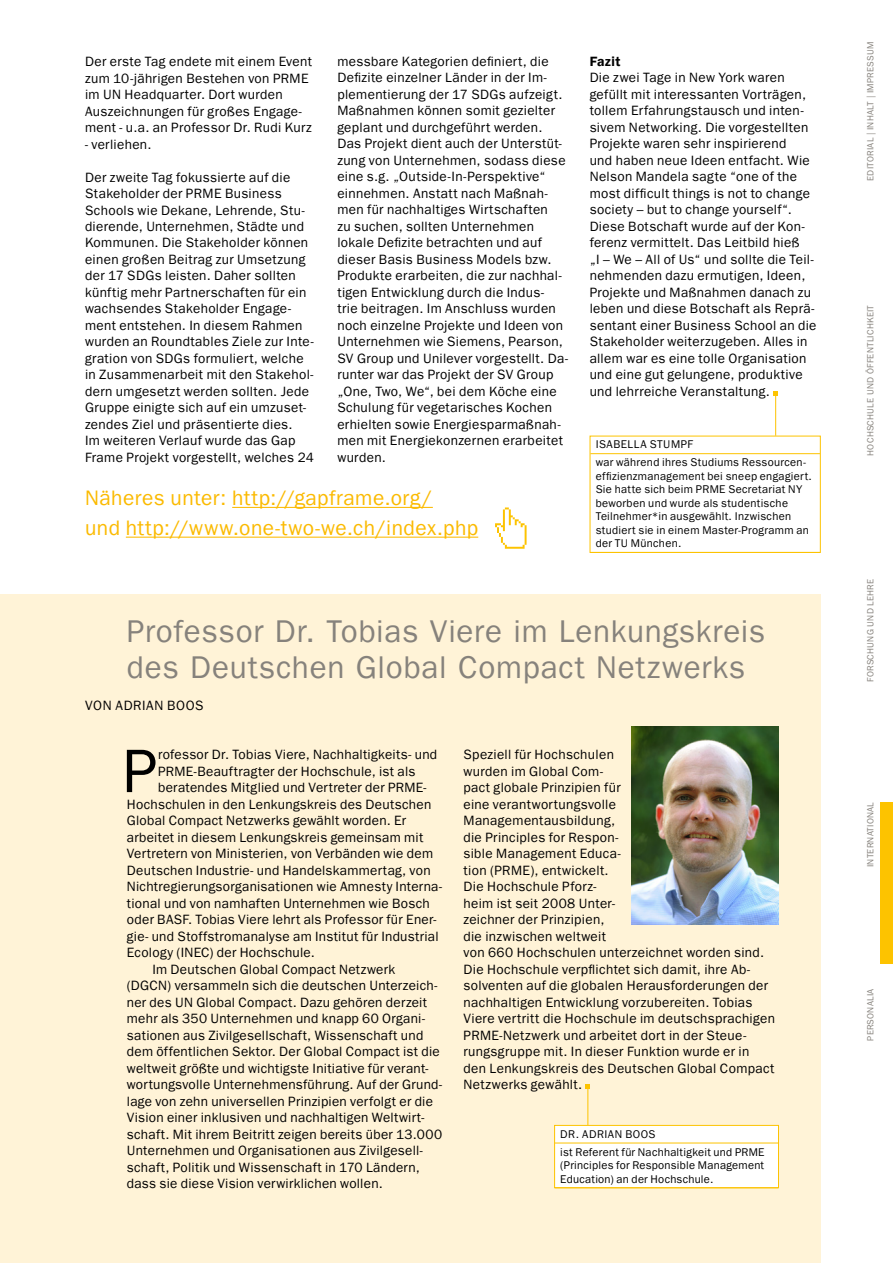
<style>
.page{position:relative;width:893px;height:1263px;background:#fff}
.page>*{position:absolute;margin:0;border:0;box-sizing:border-box;transform-origin:0 0}
.t1{font:61.65px "Franklin Gothic LT Pro";color:#000}
.t2{font:31.5px/36px "Franklin Gothic LT Pro";letter-spacing:.025em;color:#86827c}
.t3{font:21px/29.7px "Franklin Gothic LT Pro";letter-spacing:.025em;color:#fbba00}
.t4{font:13.5px/16.5px "Franklin Gothic LT Pro";letter-spacing:.025em;color:#000}
.t5{font:13.5px "Franklin Gothic LT Pro";letter-spacing:.045em;color:#000}
.t6{font:13.5px "Franklin Gothic LT Pro Dm";letter-spacing:.04em;color:#000}
.t7{font:11.25px/13.5px "Franklin Gothic LT Pro";letter-spacing:.025em;color:#000}
.t8{font:9px "Franklin Gothic LT Pro";letter-spacing:.025em;color:#86827c}
</style>
<div class="page">
<div style="left:0;top:594px;width:821px;height:669px;background:#fff3d7"></div>
<div style="left:880px;top:802px;width:13px;height:162px;background:#fdc300"></div>
<svg style="left:773px;top:392px;width:5px;height:4px"></svg>
<svg style="left:586px;top:1085px;width:4px;height:4px"></svg>
<img style="left:631px;top:727px;width:148px;height:197px">
<hr style="left:232px;top:507px;width:201px;height:1px;background:#fbba00">
<hr style="left:126px;top:537px;width:352px;height:1px;background:#fbba00">
<svg style="left:495px;top:507px;width:32px;height:42px"></svg>
<hr style="left:590px;top:453px;width:230px;height:1px;background:#fdc300">
<div style="left:590px;top:436px;width:231px;height:117px;border:1px solid #fdc300"></div>
<div style="left:555px;top:1125px;width:223px;height:63px;background:#fff"></div>
<hr style="left:555px;top:1142px;width:223px;height:1px;background:#fdc300">
<div style="left:554px;top:1125px;width:225px;height:63px;border:1px solid #fdc300"></div>
<hr style="left:775px;top:394px;width:1px;height:42px;background:#fdc300">
<hr style="left:587px;top:1087px;width:1px;height:38px;background:#fdc300">
<p class="t4" style="left:337px;top:53px;width:232px">messbare Kategorien definiert, die Defizite einzelner Länder in der Im&shy;plementierung der 17 SDGs aufzeigt.<br>Maßnahmen können somit gezielter geplant und durchgeführt werden.<br>Das Projekt dient auch der Unterstüt&shy;zung von Unternehmen, sodass diese eine s.g. „Outside-In-Perspektive“ einnehmen. Anstatt nach Maßnah&shy;men für nachhaltiges Wirtschaften<br>zu suchen, sollten Unternehmen lokale Defizite betrachten und auf dieser Basis Business Models bzw.<br>Produkte erarbeiten, die zur nachhal&shy;tigen Entwicklung durch die Indus-<br>trie beitragen. Im Anschluss wurden noch einzelne Projekte und Ideen von Unternehmen wie Siemens, Pearson, SV Group und Unilever vorgestellt. Da&shy;runter war das Projekt der SV Group „One, Two, We“, bei dem Köche eine Schulung für vegetarisches Kochen erhielten sowie Energiesparmaßnah&shy;men mit Energiekonzernen erarbeitet wurden.</p>
<p class="t6" style="left:590px;top:53px;width:32px">Fazit</p>
<p class="t4" style="left:85px;top:53px;width:229px">Der erste Tag endete mit einem Event zum 10-jährigen Bestehen von PRME im UN Headquarter. Dort wurden Auszeichnungen für großes Engage&shy;ment - u.a. an Professor Dr. Rudi Kurz</p>
<p class="t4" style="left:85px;top:136px;width:68px">- verliehen.</p>
<p class="t4" style="left:85px;top:169px;width:230px">Der zweite Tag fokussierte auf die Stakeholder der PRME Business Schools wie Dekane, Lehrende, Stu&shy;dierende, Unternehmen, Städte und Kommunen. Die Stakeholder können einen großen Beitrag zur Umsetzung der 17 SDGs leisten. Daher sollten künftig mehr Partnerschaften für ein wachsendes Stakeholder Engage&shy;ment entstehen. In diesem Rahmen wurden an Roundtables Ziele zur Inte&shy;gration von SDGs formuliert, welche in Zusammenarbeit mit den Stakehol&shy;dern umgesetzt werden sollten. Jede Gruppe einigte sich auf ein umzuset&shy;zendes Ziel und präsentierte dies.<br>Im weiteren Verlauf wurde das Gap Frame Projekt vorgestellt, welches 24</p>
<p class="t4" style="left:590px;top:70px;width:228px">Die zwei Tage in New York waren gefüllt mit interessanten Vorträgen, tollem Erfahrungstausch und inten&shy;sivem Networking. Die vorgestellten Projekte waren sehr inspirierend<br>und haben neue Ideen entfacht. Wie Nelson Mandela sagte “one of the most difficult things is not to change society – but to change yourself“.<br>Diese Botschaft wurde auf der Kon&shy;ferenz vermittelt. Das Leitbild hieß<br>„I – We – All of Us“ und sollte die Teil&shy;nehmenden dazu ermutigen, Ideen, Projekte und Maßnahmen danach zu leben und diese Botschaft als Reprä&shy;sentant einer Business School an die Stakeholder weiterzugeben. Alles in allem war es eine tolle Organisation und eine gut gelungene, produktive und lehrreiche Veranstaltung.</p>
<p class="t7" style="left:596px;top:436px;width:212px;line-height:17.7px">ISABELLA STUMPF<br>war während ihres Studiums Ressourcen-</p>
<p class="t7" style="left:596px;top:469px;width:218px">effizienzmanagement bei sneep engagiert.<br>Sie hatte sich beim PRME Secretariat NY beworben und wurde als studentische Teilnehmer*in ausgewählt. Inzwischen studiert sie in einem Master-Programm an der TU München.</p>
<h3 class="t3" style="left:85px;top:483px;width:395px">Näheres unter: http://gapframe.org/<br>und http://www.one-two-we.ch/index.php</h3>
<h2 class="t2" style="left:127px;top:613px;width:640px">Professor Dr. Tobias Viere im Lenkungskreis des Deutschen Global Compact Netzwerks</h2>
<p class="t5" style="left:85px;top:697px;width:120px">VON ADRIAN BOOS</p>
<h1 class="t1" style="left:123px;top:736px;width:36px">P</h1>
<p class="t4" style="left:158px;top:746px;width:281px">rofessor Dr. Tobias Viere, Nachhaltigkeits- und</p>
<p class="t4" style="left:158px;top:763px;width:259px">PRME-Beauftragter der Hochschule, ist als</p>
<p class="t4" style="left:158px;top:779px;width:270px">beratendes Mitglied und Vertreter der PRME-</p>
<p class="t4" style="left:127px;top:796px;width:306px">Hochschulen in den Lenkungskreis des Deutschen</p>
<p class="t4" style="left:127px;top:812px;width:281px">Global Compact Netzwerks gewählt worden. Er</p>
<p class="t4" style="left:127px;top:829px;width:298px">arbeitet in diesem Lenkungskreis gemeinsam mit</p>
<p class="t4" style="left:127px;top:845px;width:308px">Vertretern von Ministerien, von Verbänden wie dem</p>
<p class="t4" style="left:127px;top:862px;width:305px">Deutschen Industrie- und Handelskammertag, von</p>
<p class="t4" style="left:127px;top:878px;width:317px">Nichtregierungsorganisationen wie Amnesty Interna-</p>
<p class="t4" style="left:127px;top:895px;width:305px">tional und von namhaften Unternehmen wie Bosch</p>
<p class="t4" style="left:127px;top:911px;width:311px">oder BASF. Tobias Viere lehrt als Professor für Ener-</p>
<p class="t4" style="left:127px;top:928px;width:313px">gie- und Stoffstromanalyse am Institut für Industrial</p>
<p class="t4" style="left:127px;top:944px;width:190px">Ecology (INEC) der Hochschule.</p>
<p class="t4" style="left:152px;top:961px;width:244px">Im Deutschen Global Compact Netzwerk</p>
<p class="t4" style="left:127px;top:977px;width:312px">(DGCN) versammeln sich die deutschen Unterzeich-</p>
<p class="t4" style="left:127px;top:994px;width:302px">ner des UN Global Compact. Dazu gehören derzeit</p>
<p class="t4" style="left:127px;top:1010px;width:300px">mehr als 350 Unternehmen und knapp 60 Organi-</p>
<p class="t4" style="left:127px;top:1027px;width:298px">sationen aus Zivilgesellschaft, Wissenschaft und</p>
<p class="t4" style="left:127px;top:1043px;width:314px">dem öffentlichen Sektor. Der Global Compact ist die</p>
<p class="t4" style="left:127px;top:1060px;width:303px">weltweit größte und wichtigste Initiative für verant-</p>
<p class="t4" style="left:127px;top:1076px;width:317px">wortungsvolle Unternehmensführung. Auf der Grund-</p>
<p class="t4" style="left:127px;top:1093px;width:308px">lage von zehn universellen Prinzipien verfolgt er die</p>
<p class="t4" style="left:127px;top:1109px;width:299px">Vision einer inklusiven und nachhaltigen Weltwirt-</p>
<p class="t4" style="left:127px;top:1126px;width:317px">schaft. Mit ihrem Beitritt zeigen bereits über 13.000</p>
<p class="t4" style="left:127px;top:1142px;width:298px">Unternehmen und Organisationen aus Zivilgesell-</p>
<p class="t4" style="left:127px;top:1159px;width:294px">schaft, Politik und Wissenschaft in 170 Ländern,</p>
<p class="t4" style="left:127px;top:1175px;width:257px">dass sie diese Vision verwirklichen wollen.</p>
<p class="t4" style="left:463px;top:746px;width:313px">Speziell für Hochschulen<br>wurden im Global Com-<br>pact globale Prinzipien für<br>eine verantwortungsvolle<br>Managementausbildung,<br>die Principles for Respon-<br>sible Management Educa-<br>tion (PRME), entwickelt.<br>Die Hochschule Pforz-<br>heim ist seit 2008 Unter-<br>zeichner der Prinzipien,<br>die inzwischen weltweit<br>von 660 Hochschulen unterzeichnet worden sind.<br>Die Hochschule verpflichtet sich damit, ihre Ab&shy;solventen auf die globalen Herausforderungen der nachhaltigen Entwicklung vorzubereiten. Tobias Viere vertritt die Hochschule im deutschsprachigen PRME-Netzwerk und arbeitet dort in der Steue&shy;rungsgruppe mit. In dieser Funktion wurde er in den Lenkungskreis des Deutschen Global Compact Netzwerks gewählt.</p>
<p class="t7" style="left:560px;top:1125px;width:206px;line-height:17.7px">DR. ADRIAN BOOS<br>ist Referent für Nachhaltigkeit und PRME</p>
<p class="t7" style="left:560px;top:1158px;width:205px">(Principles for Responsible Management<br>Education) an der Hochschule.</p>
<p class="t8" style="left:865px;top:181px;width:140px;rotate:-90deg">EDITORIAL | INHALT | IMPRESSUM</p>
<p class="t8" style="left:865px;top:456px;width:152px;rotate:-90deg">HOCHSCHULE UND ÖFFENTLICHKEIT</p>
<p class="t8" style="left:865px;top:682px;width:104px;rotate:-90deg">FORSCHUNG UND LEHRE</p>
<p class="t8" style="left:865px;top:867px;width:67px;rotate:-90deg">INTERNATIONAL</p>
<p class="t8" style="left:865px;top:1041px;width:54px;rotate:-90deg">PERSONALIA</p>
</div>
